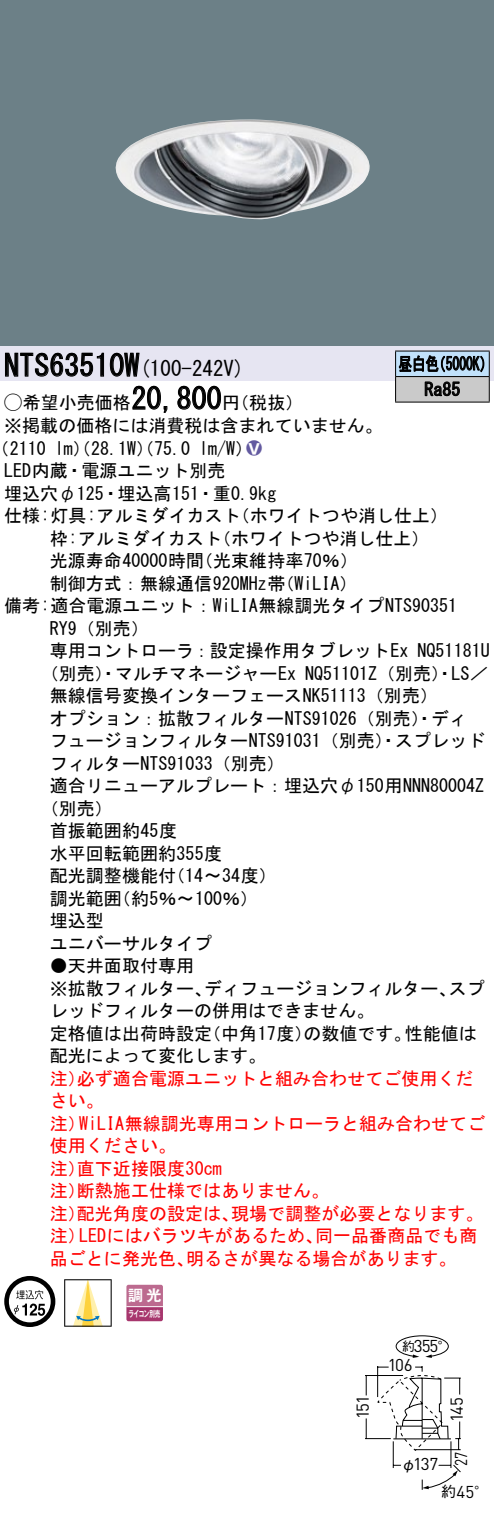
<style>
.page{position:relative;width:494px;height:1515px;background:#fff}
.page>*{position:absolute;margin:0;border:0;box-sizing:border-box;transform-origin:0 0}
.t1{font:30px "MS Gothic";color:#000}
.t2{font:21px "MS Gothic";color:#000}
.t3{font:18px/22.5px "MS Gothic";color:#000}
.t4{font:18px/22.5px "MS Gothic";color:#f00}
.t5{font:18px/25.5px "MS Gothic";color:#000;scale:.75 1}
.t6{font:18px "Ford Classification 1";color:#635aa0}
.t7{font:17.1px "DINOT";letter-spacing:-.065em;color:#000}
.t8{font:17.1px "DINOT";letter-spacing:-.065em;color:#000;scale:.8 1}
.t9{font:15px "Gothic MB101 Pro De Bold 90 pv RKSJ H";color:#fff}
.t10{font:15px "Gothic BBB Pro Medium 90 pv RKSJ H";color:#000}
.t11{font:12.6px "Gothic BBB Pro Medium 90 pv RKSJ H";color:#000}
.t12{font:8.7px "Gothic MB101 Pro De Bold 90 pv RKSJ H";letter-spacing:-.05em;color:#fff;scale:.65 1}
.s1{font-size:30px}
.s2{font-family:"Ford Classification 1"}
.s3{color:#fff}
.s4{font-family:"Gothic BBB Pro Medium 90 pv RKSJ H";font-size:15px}
</style>
<div class="page">
<div style="left:0;top:0;width:493px;height:346px;background:#6c8087"></div>
<img style="left:115px;top:119px;width:255px;height:100px">
<div style="left:0;top:346px;width:493px;height:34px;background:#e6e5f2"></div>
<svg style="left:5px;top:352px;width:135px;height:25px"></svg>
<svg style="left:132px;top:385px;width:36px;height:28px"></svg>
<svg style="left:177px;top:385px;width:44px;height:25px"></svg>
<svg style="left:4px;top:1276px;width:51px;height:50px"></svg>
<svg style="left:64px;top:1279px;width:48px;height:47px"></svg>
<svg style="left:126px;top:1284px;width:37px;height:37px"></svg>
<hr style="left:126px;top:1306px;width:37px;height:1px;background:#fff">
<hr style="left:395px;top:350px;width:94px;height:1px;background:#000">
<hr style="left:395px;top:401px;width:94px;height:1px;background:#000">
<svg style="left:394px;top:351px;width:95px;height:50px;background:#96a1a9"></svg>
<svg style="left:365px;top:1335px;width:96px;height:155px"></svg>
<h1 class="t1" style="left:4px;top:350px;width:122px">NTS63510</h1>
<p class="t2" style="left:124px;top:358px;width:121px">(<span class="s1">W</span> 100-242 (V</p>
<p class="t5" style="left:424px;top:351px;width:49px;text-indent:-26px">昼白色<br>Ra85</p>
<p class="t5" style="left:432px;top:351px;width:82px">（5000 (K</p>
<h1 class="t1" style="left:131px;top:383px;width:91px">20,800</h1>
<p class="t3" style="left:4px;top:391px;width:379px"><span class="s2">A</span>希望小売価格<br>※掲載の価格には消費税は含まれていません。</p>
<p class="t6" style="left:246px;top:438px;width:17px">2<span class="s3">8</span></p>
<p class="t3" style="left:222px;top:391px;width:82px">（円税抜(</p>
<p class="t3" style="left:199px;top:437px;width:55px">l m (W/</p>
<p class="t3" style="left:-8px;top:437px;width:56px">（2110</p>
<p class="t3" style="left:4px;top:459px;width:223px">LED内蔵・電源ユニット別売</p>
<p class="t3" style="left:4px;top:482px;width:273px">埋込穴φ125・埋込高151・重0.9kg</p>
<p class="t3" style="left:231px;top:504px;width:218px">（ホワイトつや消し仕上(</p>
<p class="t3" style="left:55px;top:437px;width:137px">lm）（28.1 ）（W 75.0</p>
<p class="t3" style="left:213px;top:504px;width:217px;text-indent:-209px">仕様:灯具:アルミダイカスト<br>（ホワイトつや消し仕上(</p>
<p class="t3" style="left:195px;top:527px;width:164px;text-indent:-145px">枠:アルミダイカスト<br>（光束維持率70％(</p>
<p class="t3" style="left:50px;top:549px;width:156px">光源寿命40000時間</p>
<p class="t3" style="left:50px;top:572px;width:237px">制御方式：無線通信920MHz帯</p>
<p class="t3" style="left:4px;top:594px;width:454px">備考:適合電源ユニット：WiLIA無線調光タイプNTS90351</p>
<p class="t3" style="left:50px;top:617px;width:100px">RY （9 別売(</p>
<p class="t3" style="left:417px;top:639px;width:73px">NQ51181U</p>
<p class="t3" style="left:276px;top:572px;width:82px">（WiLIA(</p>
<p class="t3" style="left:305px;top:639px;width:184px;text-indent:-255px">専用コントローラ：設定操作用タブレットEx<br>NQ51101 （Z 別売）・LS／</p>
<p class="t3" style="left:41px;top:662px;width:256px">（別売）・マルチマネージャーEx</p>
<p class="t3" style="left:50px;top:684px;width:389px">無線信号変換インターフェースNK51113（別売(</p>
<p class="t3" style="left:50px;top:707px;width:418px">オプション：拡散フィルターNTS91026（別売）・ディ</p>
<p class="t3" style="left:50px;top:729px;width:436px">フュージョンフィルターNTS91031（別売）・スプレッド</p>
<p class="t3" style="left:50px;top:752px;width:236px">フィルターNTS91033（別売(</p>
<p class="t3" style="left:50px;top:774px;width:435px">適合リニューアルプレート：埋込穴φ150用NNN80004Z</p>
<p class="t3" style="left:41px;top:797px;width:73px">（別売(</p>
<p class="t3" style="left:50px;top:819px;width:129px">首振範囲約45度</p>
<p class="t3" style="left:50px;top:842px;width:174px">水平回転範囲約355度</p>
<p class="t3" style="left:167px;top:864px;width:111px">（14〜34度(</p>
<p class="t3" style="left:113px;top:864px;width:147px;text-indent:-63px">配光調整機能付<br>（約5％〜100％(</p>
<p class="t3" style="left:50px;top:887px;width:163px">調光範囲<br>埋込型<br>ユニバーサルタイプ</p>
<p class="t3" style="left:50px;top:954px;width:145px">●天井面取付専用</p>
<p class="t3" style="left:448px;top:977px;width:37px">スプ</p>
<p class="t3" style="left:204px;top:977px;width:254px">ディフュージョンフィルター、</p>
<p class="t3" style="left:50px;top:977px;width:325px">※拡散フィルター、<br>レッドフィルターの併用はできません。</p>
<p class="t3" style="left:203px;top:1022px;width:111px">（中角17度）</p>
<p class="t3" style="left:50px;top:1022px;width:217px">定格値は出荷時設定<br>配光によって変化します。</p>
<p class="t4" style="left:77px;top:1067px;width:397px">必ず適合電源ユニットと組み合わせてご使用くだ</p>
<p class="t3" style="left:303px;top:1022px;width:110px">の数値です。</p>
<p class="t3" style="left:404px;top:1022px;width:73px">性能値は</p>
<p class="t4" style="left:50px;top:1067px;width:37px">注）</p>
<p class="t4" style="left:50px;top:1089px;width:55px">さい。</p>
<p class="t4" style="left:79px;top:1112px;width:407px">WiLIA無線調光専用コントローラと組み合わせてご</p>
<p class="t4" style="left:50px;top:1112px;width:37px">注）</p>
<p class="t4" style="left:50px;top:1134px;width:127px">使用ください。</p>
<p class="t4" style="left:77px;top:1157px;width:146px">直下近接限度30cm</p>
<p class="t4" style="left:77px;top:1157px;width:253px;text-indent:-27px">注）<br>断熱施工仕様ではありません。</p>
<p class="t4" style="left:50px;top:1179px;width:37px">注）</p>
<p class="t4" style="left:231px;top:1202px;width:254px">現場で調整が必要となります。</p>
<p class="t4" style="left:77px;top:1202px;width:163px">配光角度の設定は、</p>
<p class="t4" style="left:50px;top:1202px;width:37px">注）</p>
<p class="t4" style="left:79px;top:1224px;width:245px">LEDにはバラツキがあるため、</p>
<p class="t4" style="left:315px;top:1224px;width:163px">同一品番商品でも商</p>
<p class="t4" style="left:50px;top:1224px;width:37px">注）</p>
<p class="t4" style="left:50px;top:1247px;width:145px">品ごとに発光色、</p>
<p class="t4" style="left:186px;top:1247px;width:272px">明るさが異なる場合があります。</p>
<p class="t9" style="left:128px;top:1283px;width:35px">調光</p>
<p class="t12" style="left:128px;top:1306px;width:51px">ライコン別売</p>
<p class="t7" style="left:351px;top:1419px;width:25px;rotate:-90deg">151</p>
<p class="t7" style="left:413px;top:1334px;width:40px">355<span class="s4">°</span></p>
<p class="t11" style="left:401px;top:1336px;width:14px">約</p>
<p class="t7" style="left:387px;top:1352px;width:27px">106</p>
<p class="t7" style="left:412px;top:1452px;width:27px">137</p>
<p class="t10" style="left:401px;top:1451px;width:16px">φ</p>
<p class="t7" style="left:444px;top:1422px;width:27px;rotate:-90deg">145</p>
<p class="t8" style="left:449px;top:1465px;width:19px;rotate:-90deg">27</p>
<p class="t10" style="left:440px;top:1479px;width:16px">約</p>
<p class="t7" style="left:456px;top:1480px;width:35px">45<span class="s4">°</span></p>
</div>
